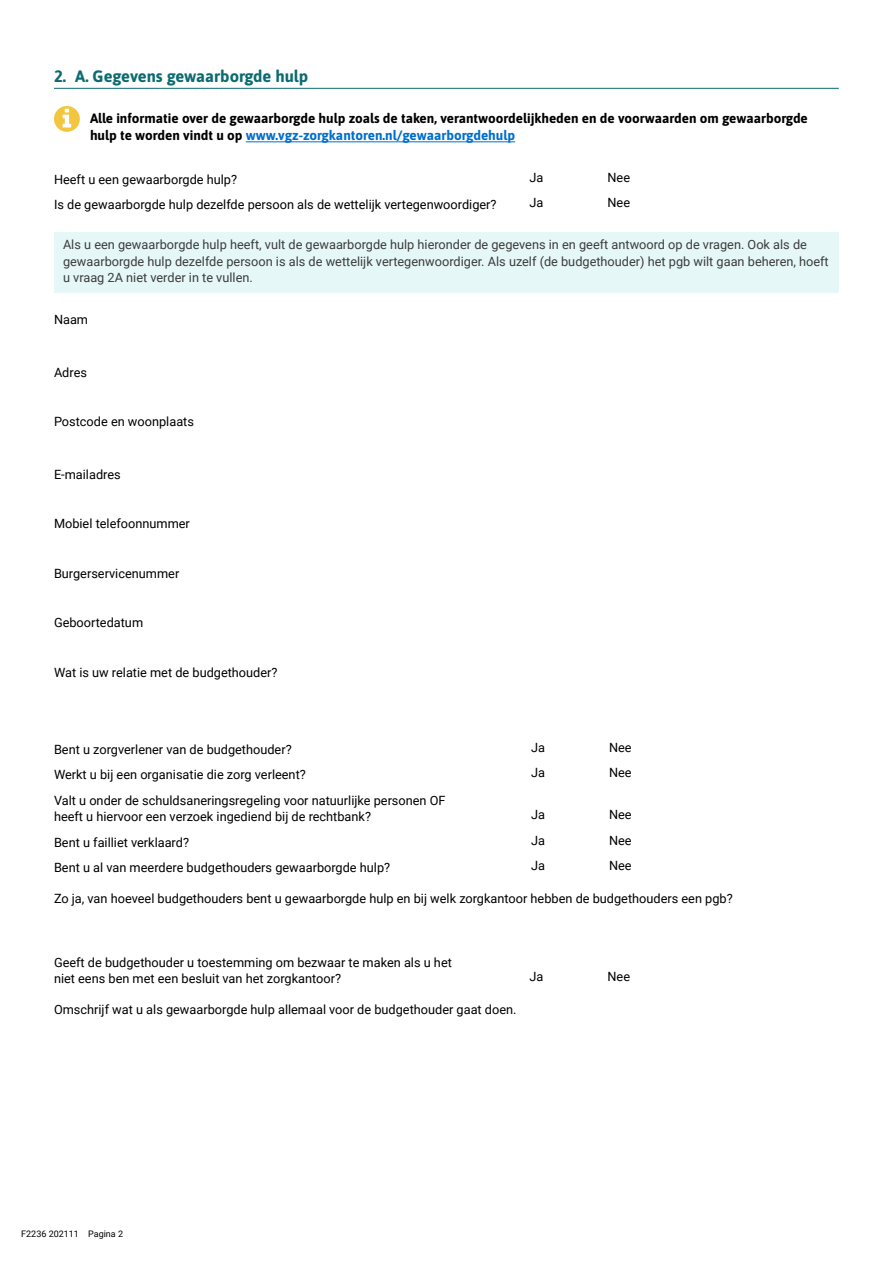
<style>
.page{position:relative;width:893px;height:1263px;background:#fff}
.page>*{position:absolute;margin:0;border:0;box-sizing:border-box;transform-origin:0 0}
.H2_nummer{font:700 16.5px "Asap";color:#0b6b6f}
.Melding_bold{font:700 13.5px/16.5px "Asap";color:#000}
.plat_checkbox{font:12.75px/16.5px "Roboto";color:#000}
.plat{font:12.75px "Roboto";color:#000}
.toelichting{font:12.75px/16.5px "Roboto";color:#3c3c3b}
.t1{font:9px "Roboto";color:#000}
.s1{color:#006fce}
</style>
<div class="page">
<hr style="left:54px;top:88px;width:785px;height:1px;background:#0b6b6f">
<hr style="left:246px;top:142px;width:269px;height:1px;background:#006fce">
<div style="left:54px;top:232px;width:785px;height:61px;background:#e5f7f7"></div>
<svg style="left:54px;top:106px;width:26px;height:26px"></svg>
<p class="H2_nummer" style="left:54px;top:64px;width:256px">2. A. Gegevens gewaarborgde hulp</p>
<p class="Melding_bold" style="left:90px;top:109px;width:719px">Alle informatie over de gewaarborgde hulp zoals de taken, verantwoordelijkheden en de voorwaarden om gewaarborgde hulp te worden vindt u op <span class="s1">www.vgz-zorgkantoren.nl/gewaarborgdehulp</span></p>
<p class="plat_checkbox" style="left:54px;top:171px;width:185px">Heeft u een gewaarborgde hulp?</p>
<p class="plat_checkbox" style="left:530px;top:168px;width:15px">Ja</p>
<p class="plat_checkbox" style="left:608px;top:168px;width:24px">Nee</p>
<p class="plat_checkbox" style="left:54px;top:196px;width:444px">Is de gewaarborgde hulp dezelfde persoon als de wettelijk vertegenwoordiger?</p>
<p class="plat_checkbox" style="left:530px;top:194px;width:15px">Ja</p>
<p class="plat_checkbox" style="left:608px;top:194px;width:24px">Nee</p>
<p class="toelichting" style="left:63px;top:236px;width:767px">Als u een gewaarborgde hulp heeft, vult de gewaarborgde hulp hieronder de gegevens in en geeft antwoord op de vragen. Ook als de gewaarborgde hulp dezelfde persoon is als de wettelijk vertegenwoordiger. Als uzelf (de budgethouder) het pgb wilt gaan beheren, hoeft u vraag 2A niet verder in te vullen.</p>
<p class="plat" style="left:54px;top:311px;width:36px">Naam</p>
<p class="plat" style="left:54px;top:363px;width:35px">Adres</p>
<p class="plat" style="left:54px;top:413px;width:142px">Postcode en woonplaats</p>
<p class="plat" style="left:54px;top:465px;width:68px">E-mailadres</p>
<p class="plat" style="left:54px;top:515px;width:137px">Mobiel telefoonnummer</p>
<p class="plat" style="left:54px;top:564px;width:127px">Burgerservicenummer</p>
<p class="plat" style="left:54px;top:614px;width:91px">Geboortedatum</p>
<p class="plat" style="left:54px;top:663px;width:225px">Wat is uw relatie met de budgethouder?</p>
<p class="plat_checkbox" style="left:54px;top:741px;width:239px">Bent u zorgverlener van de budgethouder?</p>
<p class="plat_checkbox" style="left:531px;top:738px;width:15px">Ja</p>
<p class="plat_checkbox" style="left:609px;top:738px;width:24px">Nee</p>
<p class="plat_checkbox" style="left:54px;top:766px;width:253px">Werkt u bij een organisatie die zorg verleent?</p>
<p class="plat_checkbox" style="left:531px;top:764px;width:15px">Ja</p>
<p class="plat_checkbox" style="left:609px;top:764px;width:24px">Nee</p>
<p class="plat_checkbox" style="left:54px;top:792px;width:393px">Valt u onder de schuldsaneringsregeling voor natuurlijke personen OF heeft u hiervoor een verzoek ingediend bij de rechtbank?</p>
<p class="plat_checkbox" style="left:531px;top:806px;width:15px">Ja</p>
<p class="plat_checkbox" style="left:609px;top:806px;width:24px">Nee</p>
<p class="plat_checkbox" style="left:54px;top:834px;width:137px">Bent u failliet verklaard?</p>
<p class="plat_checkbox" style="left:531px;top:831px;width:15px">Ja</p>
<p class="plat_checkbox" style="left:609px;top:831px;width:24px">Nee</p>
<p class="plat_checkbox" style="left:54px;top:859px;width:338px">Bent u al van meerdere budgethouders gewaarborgde hulp?</p>
<p class="plat_checkbox" style="left:531px;top:857px;width:15px">Ja</p>
<p class="plat_checkbox" style="left:609px;top:857px;width:24px">Nee</p>
<p class="plat" style="left:54px;top:890px;width:680px">Zo ja, van hoeveel budgethouders bent u gewaarborgde hulp en bij welk zorgkantoor hebben de budgethouders een pgb?</p>
<p class="plat_checkbox" style="left:54px;top:954px;width:399px">Geeft de budgethouder u toestemming om bezwaar te maken als u het niet eens ben met een besluit van het zorgkantoor?</p>
<p class="plat" style="left:54px;top:1001px;width:464px">Omschrijf wat u als gewaarborgde hulp allemaal voor de budgethouder gaat doen.</p>
<p class="plat_checkbox" style="left:530px;top:968px;width:15px">Ja</p>
<p class="plat_checkbox" style="left:608px;top:968px;width:24px">Nee</p>
<p class="t1" style="left:21px;top:1227px;width:103px">F2236 202111 Pagina 2</p>
</div>
